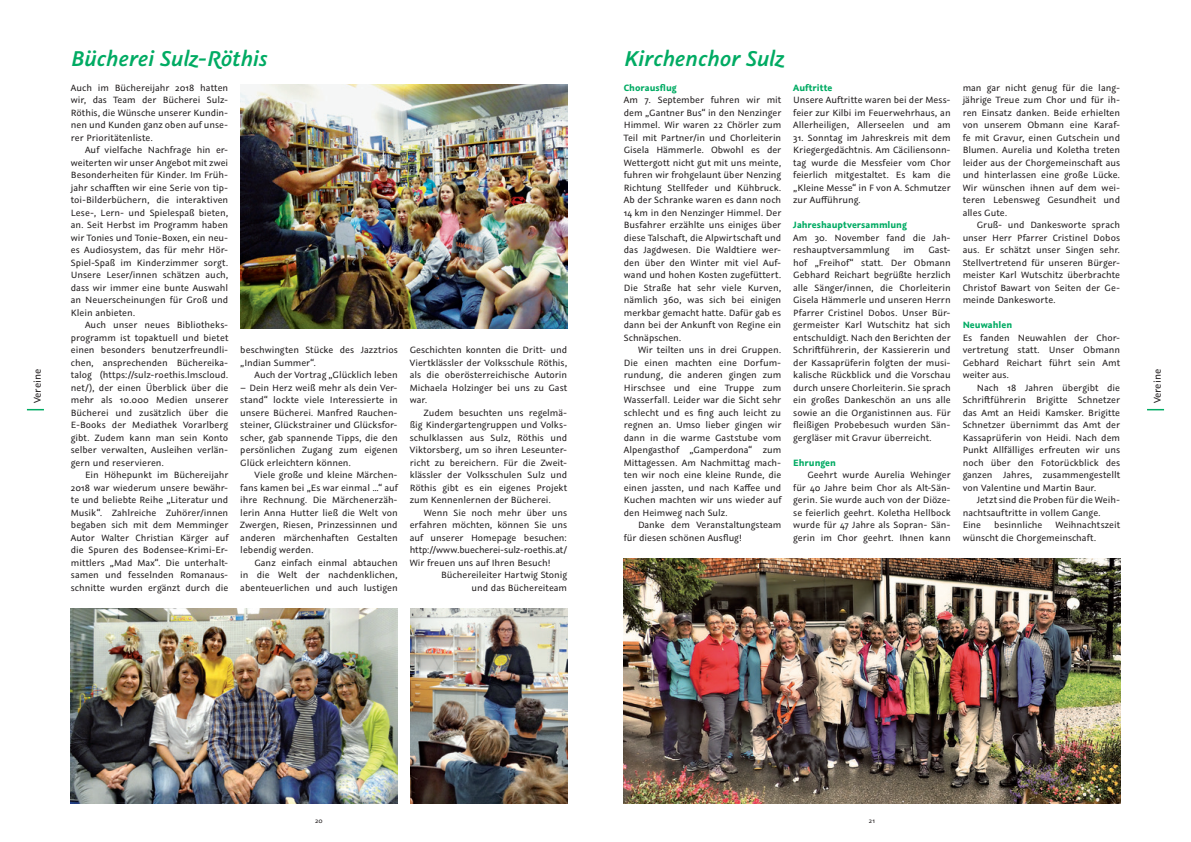
<style>
.page{position:relative;width:1191px;height:842px;background:#fff}
.page>*{position:absolute;margin:0;border:0;box-sizing:border-box;transform-origin:0 0}
.t1{font:italic 24px "Graublau Sans Smbold";letter-spacing:-.005em;color:#00ab63}
.t2{font:11px "Graublau Sans";color:#231f20}
.t3{font:10.2px/12.5px "Graublau Sans";color:#231f20;text-align:justify}
.t4{font:700 10.2px "Graublau Sans";color:#00ab63}
.t5{font:7.5px "Graublau Sans";color:#231f20}
</style>
<div class="page">
<svg style="left:27px;top:409px;width:17px;height:1px"></svg>
<svg style="left:1147px;top:409px;width:17px;height:1px"></svg>
<img style="left:71px;top:609px;width:327px;height:194px">
<img style="left:410px;top:609px;width:158px;height:194px">
<img style="left:240px;top:84px;width:327px;height:244px">
<img style="left:624px;top:559px;width:496px;height:244px">
<p class="t2" style="left:31px;top:403px;width:36px;rotate:-90deg">Vereine</p>
<h1 class="t1" style="left:71px;top:42px;width:198px">Bücherei Sulz-Röthis</h1>
<p class="t3" style="left:71px;top:81px;width:159px">Auch im Büchereijahr 2018 hatten wir, das Team der Bücherei Sulz-Röthis, die Wünsche unserer Kundin&shy;nen und Kunden ganz oben auf unse&shy;rer Prioritätenliste.</p>
<p class="t3" style="left:71px;top:144px;width:159px;text-indent:14px">Auf vielfache Nachfrage hin er&shy;weiterten wir unser Angebot mit zwei Besonderheiten für Kinder. Im Früh&shy;jahr schafften wir eine Serie von tip&shy;toi-Bilderbüchern, die interaktiven Lese-, Lern- und Spielespaß bieten, an. Seit Herbst im Programm haben wir Tonies und Tonie-Boxen, ein neu&shy;es Audiosystem, das für mehr Hör-Spiel-Spaß im Kinderzimmer sorgt.<br>Unsere Leser/innen schätzen auch, dass wir immer eine bunte Auswahl an Neuerscheinungen für Groß und Klein anbieten.</p>
<p class="t3" style="left:71px;top:319px;width:159px;text-indent:14px">Auch unser neues Bibliotheks&shy;programm ist topaktuell und bietet einen besonders benutzerfreundli&shy;chen, ansprechenden Büchereika&shy;talog (https://sulz-roethis.lmscloud. net/), der einen Überblick über die mehr als 10.000 Medien unserer Bücherei und zusätzlich über die E-Books der Mediathek Vorarlberg gibt. Zudem kann man sein Konto selber verwalten, Ausleihen verlän&shy;gern und reservieren.</p>
<p class="t3" style="left:71px;top:469px;width:159px;text-indent:14px">Ein Höhepunkt im Büchereijahr 2018 war wiederum unsere bewähr&shy;te und beliebte Reihe „Literatur und Musik“. Zahlreiche Zuhörer/innen begaben sich mit dem Memminger Autor Walter Christian Kärger auf die Spuren des Bodensee-Krimi-Er&shy;mittlers „Mad Max“. Die unterhalt&shy;samen und fesselnden Romanaus&shy;schnitte wurden ergänzt durch die</p>
<p class="t3" style="left:240px;top:344px;width:159px">beschwingten Stücke des Jazztrios „Indian Summer“.</p>
<p class="t3" style="left:254px;top:369px;width:145px">Auch der Vortrag „Glücklich leben</p>
<p class="t3" style="left:240px;top:381px;width:159px">– Dein Herz weiß mehr als dein Ver&shy;stand“ lockte viele Interessierte in unsere Bücherei. Manfred Rauchen&shy;steiner, Glückstrainer und Glücksfor&shy;scher, gab spannende Tipps, die den persönlichen Zugang zum eigenen Glück erleichtern können.</p>
<p class="t3" style="left:240px;top:469px;width:159px;text-indent:14px">Viele große und kleine Märchen&shy;fans kamen bei „Es war einmal …“ auf ihre Rechnung. Die Märchenerzäh&shy;lerin Anna Hutter ließ die Welt von Zwergen, Riesen, Prinzessinnen und anderen märchenhaften Gestalten lebendig werden.</p>
<p class="t3" style="left:240px;top:556px;width:159px;text-indent:14px">Ganz einfach einmal abtauchen in die Welt der nachdenklichen, abenteuerlichen und auch lustigen</p>
<p class="t3" style="left:410px;top:344px;width:159px">Geschichten konnten die Dritt- und Viertklässler der Volksschule Röthis, als die oberösterreichische Autorin Michaela Holzinger bei uns zu Gast war.</p>
<p class="t3" style="left:410px;top:406px;width:159px;text-indent:14px">Zudem besuchten uns regelmä&shy;ßig Kindergartengruppen und Volks&shy;schulklassen aus Sulz, Röthis und Viktorsberg, um so ihren Leseunter&shy;richt zu bereichern. Für die Zweit&shy;klässler der Volksschulen Sulz und Röthis gibt es ein eigenes Projekt zum Kennenlernen der Bücherei.</p>
<p class="t3" style="left:410px;top:506px;width:159px;text-indent:14px">Wenn Sie noch mehr über uns erfahren möchten, können Sie uns auf unserer Homepage besuchen: http://www.buecherei-sulz-roethis.at/ Wir freuen uns auf Ihren Besuch!</p>
<p class="t3" style="left:441px;top:569px;width:127px;text-align:right">Büchereileiter Hartwig Stonig und das Büchereiteam</p>
<h1 class="t1" style="left:624px;top:42px;width:162px">Kirchenchor Sulz</h1>
<p class="t4" style="left:624px;top:81px;width:54px">Chorausflug</p>
<p class="t3" style="left:624px;top:94px;width:159px">Am 7. September fuhren wir mit dem „Gantner Bus“ in den Nenzinger Himmel. Wir waren 22 Chörler zum Teil mit Partner/in und Chorleiterin Gisela Hämmerle. Obwohl es der Wettergott nicht gut mit uns meinte, fuhren wir frohgelaunt über Nenzing Richtung Stellfeder und Kühbruck.<br>Ab der Schranke waren es dann noch 14 km in den Nenzinger Himmel. Der Busfahrer erzählte uns einiges über diese Talschaft, die Alpwirtschaft und das Jagdwesen. Die Waldtiere wer&shy;den über den Winter mit viel Auf&shy;wand und hohen Kosten zugefüttert.<br>Die Straße hat sehr viele Kurven, nämlich 360, was sich bei einigen merkbar gemacht hatte. Dafür gab es dann bei der Ankunft von Regine ein Schnäpschen.</p>
<p class="t3" style="left:624px;top:344px;width:159px;text-indent:14px">Wir teilten uns in drei Gruppen.<br>Die einen machten eine Dorfum&shy;rundung, die anderen gingen zum Hirschsee und eine Truppe zum Wasserfall. Leider war die Sicht sehr schlecht und es fing auch leicht zu regnen an. Umso lieber gingen wir dann in die warme Gaststube vom Alpengasthof „Gamperdona“ zum Mittagessen. Am Nachmittag mach&shy;ten wir noch eine kleine Runde, die einen jassten, und nach Kaffee und Kuchen machten wir uns wieder auf den Heimweg nach Sulz.</p>
<p class="t3" style="left:624px;top:519px;width:159px;text-indent:14px">Danke dem Veranstaltungsteam für diesen schönen Ausflug!</p>
<p class="t4" style="left:793px;top:81px;width:40px">Auftritte</p>
<p class="t3" style="left:793px;top:94px;width:159px">Unsere Auftritte waren bei der Mess&shy;feier zur Kilbi im Feuerwehrhaus, an Allerheiligen, Allerseelen und am</p>
<p class="t3" style="left:793px;top:131px;width:159px">31. Sonntag im Jahreskreis mit dem Kriegergedächtnis. Am Cäciliensonn&shy;tag wurde die Messfeier vom Chor feierlich mitgestaltet. Es kam die „Kleine Messe“ in F von A. Schmutzer zur Aufführung.</p>
<p class="t4" style="left:793px;top:219px;width:115px">Jahreshauptversammlung</p>
<p class="t3" style="left:793px;top:231px;width:159px">Am 30. November fand die Jah&shy;reshauptversammlung</p>
<p class="t3" style="left:903px;top:244px;width:13px">im</p>
<p class="t3" style="left:793px;top:244px;width:159px;text-indent:135px">Gast&shy;hof „Freihof“ statt. Der Obmann Gebhard Reichart begrüßte herzlich alle Sänger/innen, die Chorleiterin Gisela Hämmerle und unseren Herrn Pfarrer Cristinel Dobos. Unser Bür&shy;germeister Karl Wutschitz hat sich entschuldigt. Nach den Berichten der Schriftführerin, der Kassiererin und der Kassaprüferin folgten der musi&shy;kalische Rückblick und die Vorschau durch unsere Chorleiterin. Sie sprach ein großes Dankeschön an uns alle sowie an die Organistinnen aus. Für fleißigen Probebesuch wurden Sän&shy;gergläser mit Gravur überreicht.</p>
<p class="t4" style="left:793px;top:456px;width:44px">Ehrungen</p>
<p class="t3" style="left:793px;top:469px;width:159px;text-indent:14px">Geehrt wurde Aurelia Wehinger für 40 Jahre beim Chor als Alt-Sän&shy;gerin. Sie wurde auch von der Diöze&shy;se feierlich geehrt. Koletha Hellbock wurde für 47 Jahre als Sopran- Sän&shy;gerin im Chor geehrt. Ihnen kann</p>
<p class="t3" style="left:962px;top:81px;width:159px">man gar nicht genug für die lang&shy;jährige Treue zum Chor und für ih&shy;ren Einsatz danken. Beide erhielten von unserem Obmann eine Karaf&shy;fe mit Gravur, einen Gutschein und Blumen. Aurelia und Koletha treten leider aus der Chorgemeinschaft aus und hinterlassen eine große Lücke.<br>Wir wünschen ihnen auf dem wei&shy;teren Lebensweg Gesundheit und alles Gute.</p>
<p class="t3" style="left:962px;top:219px;width:159px;text-indent:14px">Gruß- und Dankesworte sprach unser Herr Pfarrer Cristinel Dobos aus. Er schätzt unser Singen sehr.<br>Stellvertretend für unseren Bürger&shy;meister Karl Wutschitz überbrachte Christof Bawart von Seiten der Ge&shy;meinde Dankesworte.</p>
<p class="t4" style="left:962px;top:319px;width:51px">Neuwahlen</p>
<p class="t3" style="left:962px;top:331px;width:159px">Es fanden Neuwahlen der Chor&shy;vertretung statt. Unser Obmann Gebhard Reichart führt sein Amt weiter aus.</p>
<p class="t3" style="left:962px;top:381px;width:159px;text-indent:14px">Nach 18 Jahren übergibt die Schriftführerin Brigitte Schnetzer das Amt an Heidi Kamsker. Brigitte Schnetzer übernimmt das Amt der Kassaprüferin von Heidi. Nach dem Punkt Allfälliges erfreuten wir uns noch über den Fotorückblick des ganzen Jahres, zusammengestellt von Valentine und Martin Baur.</p>
<p class="t3" style="left:962px;top:494px;width:159px;text-align:left;text-indent:14px">Jetzt sind die Proben für die Weih&shy;nachtsauftritte in vollem Gange.<br>Eine</p>
<p class="t3" style="left:962px;top:519px;width:159px;text-indent:93px">Weihnachtszeit wünscht die Chorgemeinschaft.</p>
<p class="t3" style="left:994px;top:519px;width:50px">besinnliche</p>
<p class="t2" style="left:1150px;top:403px;width:36px;rotate:-90deg">Vereine</p>
<p class="t5" style="left:315px;top:816px;width:9px">20</p>
<p class="t5" style="left:869px;top:816px;width:7px">21</p>
</div>
